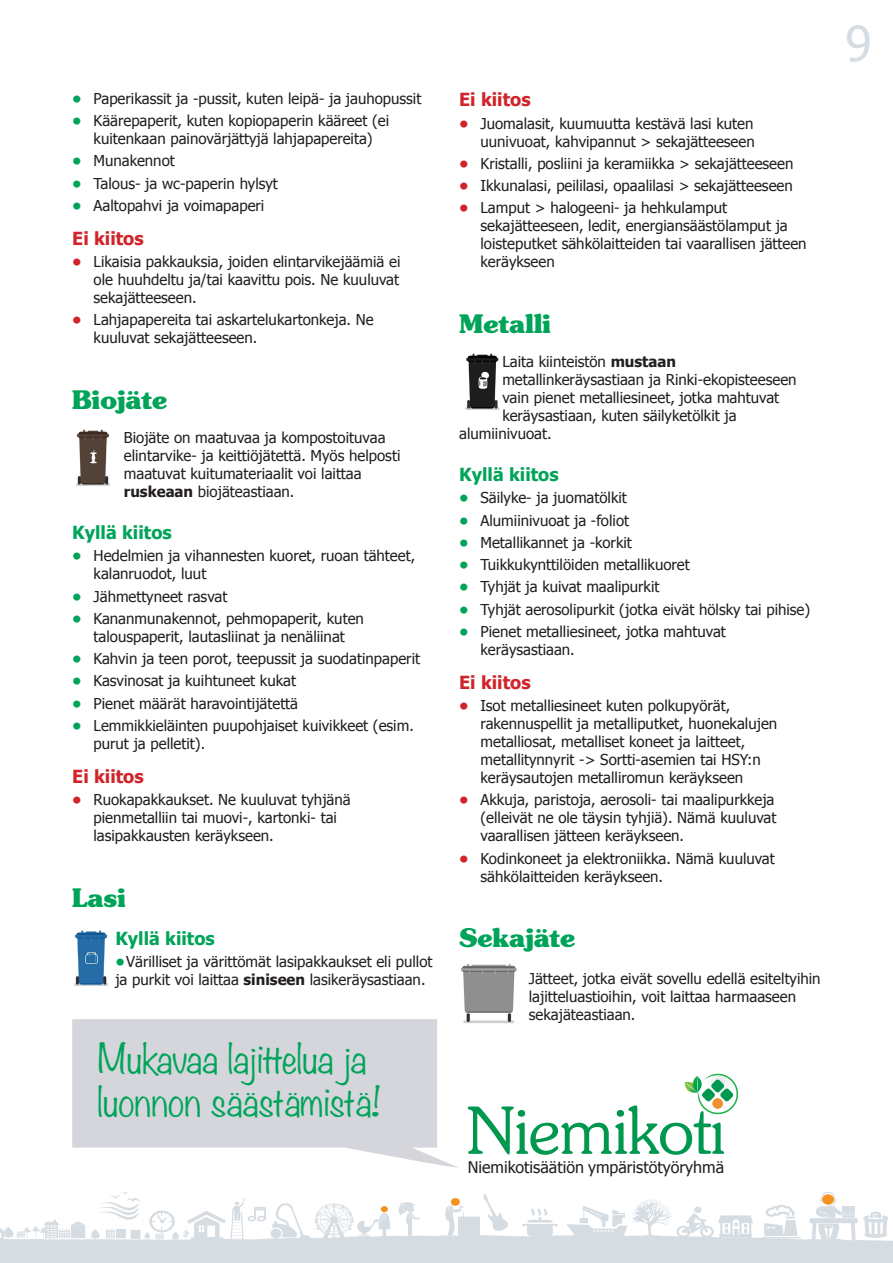
<style>
.page{position:relative;width:893px;height:1263px;background:#fff}
.page>*{position:absolute;margin:0;border:0;box-sizing:border-box;transform-origin:0 0}
.t1{font:48px "Tahoma";color:#d5dce2}
.t2{font:300 36px/43.2px "Noteworthy";color:#00a459}
.otsikko_h2{font:700 25.5px "Souvenir";color:#00a459}
.otsikko_h3{font:700 18px "Tahoma";color:#00a459}
.otsikko_h3-2{font:700 18px "Tahoma";color:#d1232a}
.t3{font:16.05px "Tahoma";color:#231f20}
.t4{font:15px/18px "Tahoma";color:#231f20}
.s1{font-weight:700;color:#00a459}
.s2{font-weight:700;color:#d1232a}
.s3{font-weight:700}
</style>
<div class="page">
<svg style="left:72px;top:1019px;width:386px;height:149px;fill:#d5d6dc"></svg>
<svg style="left:468px;top:1074px;width:270px;height:81px"></svg>
<img style="left:76px;top:429px;width:34px;height:57px">
<img style="left:74px;top:930px;width:34px;height:56px">
<img style="left:465px;top:353px;width:35px;height:57px">
<img style="left:461px;top:963px;width:56px;height:60px">
<div style="left:0;top:1241px;width:893px;height:9px;background:#d5dce2"></div>
<svg style="left:0;top:1191px;width:893px;height:50px"></svg>
<div style="left:0;top:1243px;width:893px;height:20px;background:#d5dce2"></div>
<p class="t4" style="left:72px;top:89px;width:351px"><span class="s1">•</span> Paperikassit ja -pussit, kuten leipä- ja jauhopussit</p>
<p class="t4" style="left:72px;top:111px;width:318px;text-align:center"><span class="s1">•</span> Käärepaperit, kuten kopiopaperin kääreet (ei kuitenkaan painovärjättyjä lahjapapereita)</p>
<p class="t4" style="left:72px;top:151px;width:104px"><span class="s1">•</span> Munakennot</p>
<p class="t4" style="left:72px;top:174px;width:207px"><span class="s1">•</span> Talous- ja wc-paperin hylsyt</p>
<p class="t4" style="left:72px;top:196px;width:194px"><span class="s1">•</span> Aaltopahvi ja voimapaperi</p>
<p class="otsikko_h3-2" style="left:72px;top:226px;width:73px">Ei kiitos</p>
<p class="t4" style="left:94px;top:252px;width:308px;text-align:justify;text-indent:-21px"><span class="s2">•</span> Likaisia pakkauksia, joiden elintarvikejäämiä ei ole huuhdeltu ja/tai kaavittu pois. Ne kuuluvat sekajätteeseen.</p>
<p class="t4" style="left:94px;top:310px;width:282px;text-indent:-21px"><span class="s2">•</span> Lahjapapereita tai askartelukartonkeja. Ne kuuluvat sekajätteeseen.</p>
<p class="otsikko_h2" style="left:72px;top:383px;width:96px">Biojäte</p>
<p class="t4" style="left:124px;top:428px;width:278px">Biojäte on maatuvaa ja kompostoituvaa elintarvike- ja keittiöjätettä. Myös helposti maatuvat kuitumateriaalit voi laittaa <span class="s3">ruskeaan</span> biojäteastiaan.</p>
<p class="otsikko_h3" style="left:72px;top:520px;width:101px">Kyllä kiitos</p>
<p class="t4" style="left:94px;top:546px;width:323px;text-indent:-21px"><span class="s1">•</span> Hedelmien ja vihannesten kuoret, ruoan tähteet, kalanruodot, luut</p>
<p class="t4" style="left:72px;top:586px;width:157px"><span class="s1">•</span> Jähmettyneet rasvat</p>
<p class="t4" style="left:72px;top:609px;width:293px;text-align:center"><span class="s1">•</span> Kananmunakennot, pehmopaperit, kuten talouspaperit, lautasliinat ja nenäliinat</p>
<p class="t4" style="left:72px;top:649px;width:349px"><span class="s1">•</span> Kahvin ja teen porot, teepussit ja suodatinpaperit</p>
<p class="t4" style="left:72px;top:671px;width:225px"><span class="s1">•</span> Kasvinosat ja kuihtuneet kukat</p>
<p class="t4" style="left:72px;top:694px;width:227px"><span class="s1">•</span> Pienet määrät haravointijätettä</p>
<p class="t4" style="left:94px;top:716px;width:322px;text-indent:-21px"><span class="s1">•</span> Lemmikkieläinten puupohjaiset kuivikkeet (esim. purut ja pelletit).</p>
<p class="otsikko_h3-2" style="left:72px;top:763px;width:73px">Ei kiitos</p>
<p class="t4" style="left:94px;top:790px;width:259px;text-indent:-21px"><span class="s2">•</span> Ruokapakkaukset. Ne kuuluvat tyhjänä pienmetalliin tai muovi-, kartonki- tai lasipakkausten keräykseen.</p>
<p class="otsikko_h2" style="left:72px;top:881px;width:55px">Lasi</p>
<p class="otsikko_h3" style="left:115px;top:925px;width:101px">Kyllä kiitos</p>
<p class="t4" style="left:115px;top:952px;width:319px"><span class="s1">•</span>Värilliset ja värittömät lasipakkaukset eli pullot ja purkit voi laittaa <span class="s3">siniseen</span> lasikeräysastiaan.</p>
<p class="t2" style="left:98px;top:1036px;width:285px">Mukavaa lajittelua ja luonnon säästämistä!</p>
<p class="otsikko_h3-2" style="left:459px;top:87px;width:73px">Ei kiitos</p>
<p class="t4" style="left:459px;top:113px;width:297px;text-align:right"><span class="s2">•</span> Juomalasit, kuumuutta kestävä lasi kuten uunivuoat, kahvipannut &gt; sekajätteeseen</p>
<p class="t4" style="left:459px;top:154px;width:336px"><span class="s2">•</span> Kristalli, posliini ja keramiikka &gt; sekajätteeseen</p>
<p class="t4" style="left:459px;top:176px;width:335px"><span class="s2">•</span> Ikkunalasi, peililasi, opaalilasi &gt; sekajätteeseen</p>
<p class="t4" style="left:480px;top:198px;width:328px;text-indent:-21px"><span class="s2">•</span> Lamput &gt; halogeeni- ja hehkulamput sekajätteeseen, ledit, energiansäästölamput ja loisteputket sähkölaitteiden tai vaarallisen jätteen keräykseen</p>
<p class="otsikko_h2" style="left:459px;top:307px;width:93px">Metalli</p>
<p class="t4" style="left:502px;top:352px;width:175px">Laita kiinteistön <span class="s3">mustaan</span></p>
<p class="t4" style="left:502px;top:370px;width:296px">metallinkeräysastiaan ja Rinki-ekopisteeseen</p>
<p class="t4" style="left:502px;top:388px;width:278px">vain pienet metalliesineet, jotka mahtuvat</p>
<p class="t4" style="left:502px;top:406px;width:236px">keräysastiaan, kuten säilyketölkit ja</p>
<p class="t4" style="left:459px;top:424px;width:94px">alumiinivuoat.</p>
<p class="otsikko_h3" style="left:459px;top:462px;width:101px">Kyllä kiitos</p>
<p class="t4" style="left:459px;top:488px;width:169px"><span class="s1">•</span> Säilyke- ja juomatölkit</p>
<p class="t4" style="left:459px;top:511px;width:171px"><span class="s1">•</span> Alumiinivuoat ja -foliot</p>
<p class="t4" style="left:459px;top:533px;width:174px"><span class="s1">•</span> Metallikannet ja -korkit</p>
<p class="t4" style="left:459px;top:555px;width:232px"><span class="s1">•</span> Tuikkukynttilöiden metallikuoret</p>
<p class="t4" style="left:459px;top:577px;width:202px"><span class="s1">•</span> Tyhjät ja kuivat maalipurkit</p>
<p class="t4" style="left:459px;top:600px;width:352px"><span class="s1">•</span> Tyhjät aerosolipurkit (jotka eivät hölsky tai pihise)</p>
<p class="t4" style="left:480px;top:622px;width:247px;text-indent:-21px"><span class="s1">•</span> Pienet metalliesineet, jotka mahtuvat keräysastiaan.</p>
<p class="otsikko_h3-2" style="left:459px;top:670px;width:73px">Ei kiitos</p>
<p class="t4" style="left:480px;top:696px;width:298px;text-indent:-21px"><span class="s2">•</span> Isot metalliesineet kuten polkupyörät, rakennuspellit ja metalliputket, huonekalujen metalliosat, metalliset koneet ja laitteet, metallitynnyrit -&gt; Sortti-asemien tai HSY:n keräysautojen metalliromun keräykseen</p>
<p class="t4" style="left:480px;top:790px;width:297px;text-indent:-21px"><span class="s2">•</span> Akkuja, paristoja, aerosoli- tai maalipurkkeja (elleivät ne ole täysin tyhjiä). Nämä kuuluvat vaarallisen jätteen keräykseen.</p>
<p class="t4" style="left:480px;top:848px;width:296px;text-indent:-21px"><span class="s2">•</span> Kodinkoneet ja elektroniikka. Nämä kuuluvat sähkölaitteiden keräykseen.</p>
<p class="otsikko_h2" style="left:459px;top:922px;width:118px">Sekajäte</p>
<p class="t4" style="left:529px;top:969px;width:293px">Jätteet, jotka eivät sovellu edellä esiteltyihin lajitteluastioihin, voit laittaa harmaaseen sekajäteastiaan.</p>
<p class="t3" style="left:468px;top:1156px;width:258px">Niemikotisäätiön ympäristötyöryhmä</p>
<h1 class="t1" style="left:845px;top:11px;width:28px">9</h1>
</div>
